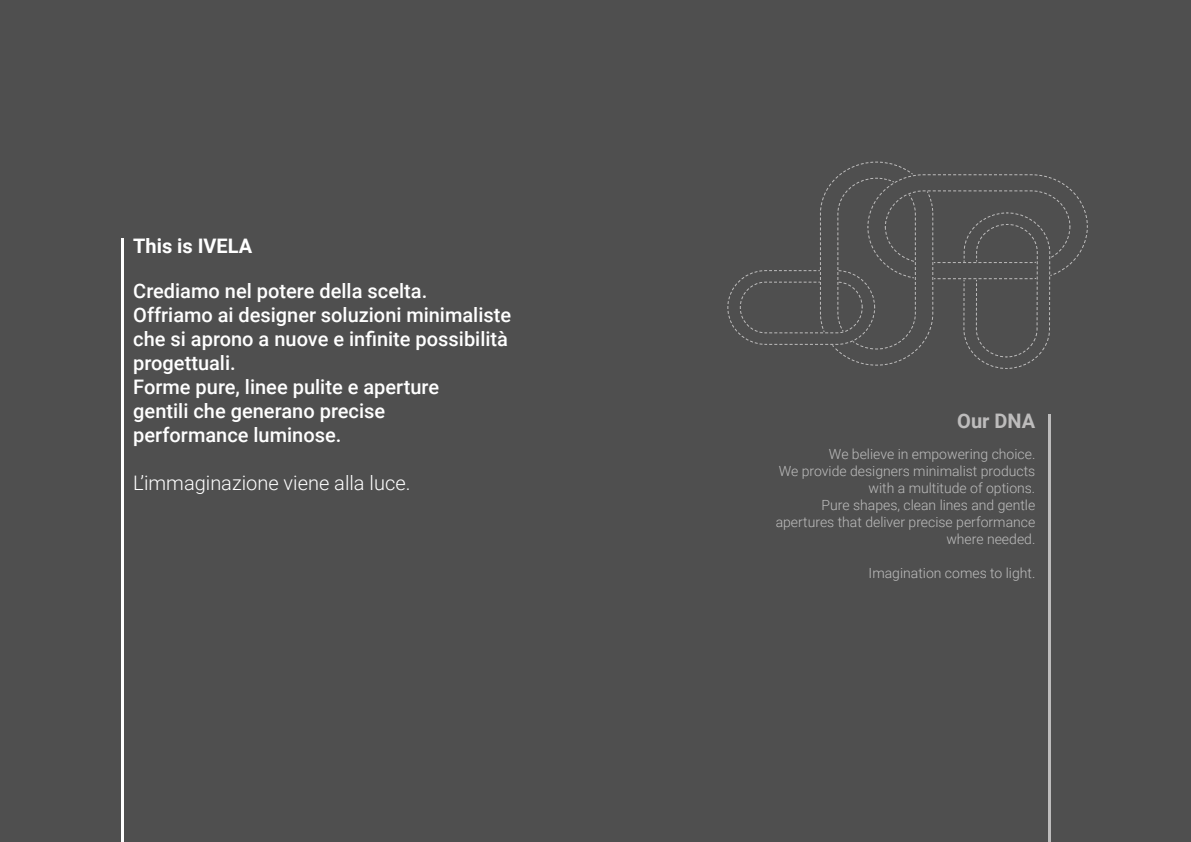
<style>
.page{position:relative;width:1191px;height:842px;background:#4f4f4f}
.page>*{position:absolute;margin:0;border:0;box-sizing:border-box;transform-origin:0 0}
.t1{font:500 20px/24px "Roboto";color:#fff}
.t2{font:300 20px "Roboto";color:#fff}
.t3{font:700 20px "Roboto";color:#fff}
.t4{font:700 20px "Roboto";color:#bdbcbc}
.t5{font:300 14px/17px "Roboto";color:#bdbdbd;text-align:right}
</style>
<div class="page">
<hr style="left:1047px;top:415px;width:3px;height:427px;background:#bdbcbc">
<hr style="left:122px;top:238px;width:2px;height:604px;background:#fff">
<svg style="left:727px;top:161px;width:361px;height:208px"></svg>
<h1 class="t3" style="left:133px;top:232px;width:121px">This is IVELA</h1>
<h1 class="t1" style="left:133px;top:278px;width:379px">Crediamo nel potere della scelta.<br>Offriamo ai designer soluzioni minimaliste che si aprono a nuove e infinite possibilità progettuali.<br>Forme pure, linee pulite e aperture<br>gentili che generano precise<br>performance luminose.</h1>
<h1 class="t2" style="left:133px;top:468px;width:279px">L’immaginazione viene alla luce.</h1>
<h1 class="t4" style="left:957px;top:407px;width:80px">Our DNA</h1>
<p class="t5" style="left:775px;top:445px;width:261px">We believe in empowering choice.<br>We provide designers minimalist products with a multitude of options.<br>Pure shapes, clean lines and gentle apertures that deliver precise performance where needed.</p>
<p class="t5" style="left:868px;top:564px;width:168px">Imagination comes to light.</p>
</div>
